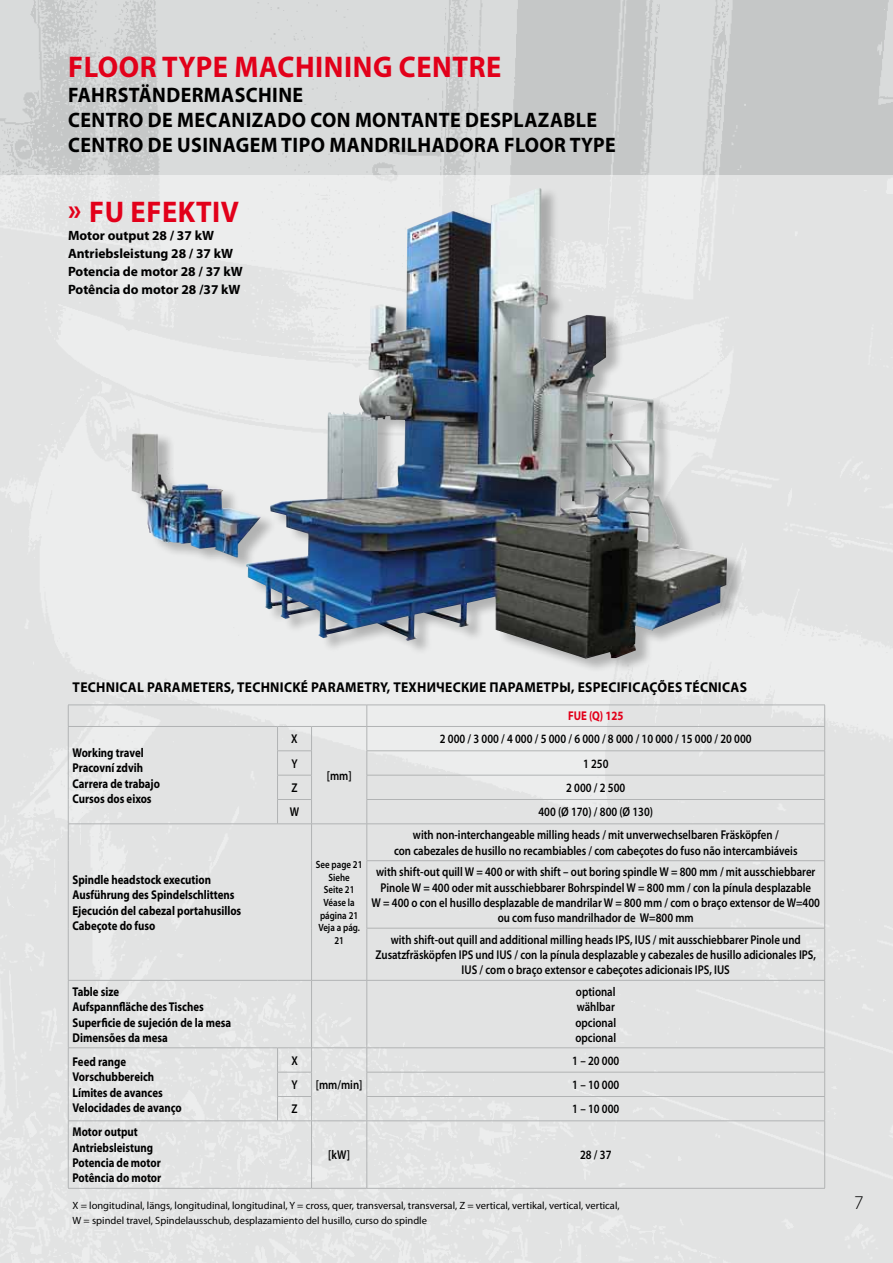
<style>
.page{position:relative;width:893px;height:1263px;background:#fff}
.page>*{position:absolute;margin:0;border:0;box-sizing:border-box;transform-origin:0 0}
.t1{font:700 30px "Myriad Pro";letter-spacing:.02em;color:#e2001a;scale:.95 1}
.t2{font:700 21px/25.2px "Myriad Pro";letter-spacing:.02em;color:#000;scale:.95 1}
.t3{font:300 19.5px "Myriad Pro";color:#000}
.t4{font:700 14.25px "Myriad Pro";letter-spacing:.02em;color:#000;scale:.95 1}
.t5{font:700 13.5px/18px "Myriad Pro";color:#000}
.t6{font:600 12.75px/15.3px "Myriad Pro";color:#000;text-align:center;scale:.85 1}
.t7{font:700 12.75px/15.3px "Myriad Pro";color:#000;scale:.85 1}
.t8{font:700 12.75px "Myriad Pro";color:#e2001a;scale:.85 1}
.t9{font:10.5px/15.3px "Myriad Pro";color:#000}
.t10{font:600 10.5px/12.6px "Myriad Pro";color:#000;text-align:center;scale:.85 1}
</style>
<div class="page">
<img style="left:0;top:174px;width:893px;height:1089px">
<div style="left:0;top:0;width:893px;height:174px;background:linear-gradient(to bottom,#d1d3d3,#cfd1d1)"></div>
<div style="left:134px;top:187px;width:611px;height:486px;background:#000;opacity:.25"></div>
<img style="left:132px;top:188px;width:595px;height:471px">
<hr style="left:277px;top:750px;width:35px;height:1px;background:#b1b3b4">
<hr style="left:367px;top:750px;width:458px;height:1px;background:#b1b3b4">
<hr style="left:277px;top:775px;width:35px;height:1px;background:#b1b3b4">
<hr style="left:367px;top:775px;width:458px;height:1px;background:#b1b3b4">
<hr style="left:277px;top:799px;width:35px;height:1px;background:#b1b3b4">
<svg style="left:277px;top:727px;width:1px;height:96px"></svg>
<svg style="left:311px;top:727px;width:1px;height:96px"></svg>
<hr style="left:367px;top:799px;width:458px;height:1px;background:#b1b3b4">
<hr style="left:68px;top:823px;width:210px;height:1px;background:#b1b3b4">
<hr style="left:68px;top:824px;width:1px;height:37px;background:#b1b3b4">
<hr style="left:278px;top:823px;width:34px;height:1px;background:#b1b3b4">
<hr style="left:312px;top:823px;width:55px;height:1px;background:#b1b3b4">
<hr style="left:311px;top:824px;width:1px;height:37px;background:#b1b3b4">
<hr style="left:367px;top:823px;width:458px;height:1px;background:#b1b3b4">
<hr style="left:367px;top:824px;width:1px;height:36px;background:#b1b3b4">
<hr style="left:824px;top:824px;width:1px;height:36px;background:#b1b3b4">
<hr style="left:68px;top:861px;width:1px;height:67px;background:#b1b3b4">
<hr style="left:311px;top:861px;width:1px;height:67px;background:#b1b3b4">
<hr style="left:367px;top:860px;width:458px;height:1px;background:#b1b3b4">
<hr style="left:367px;top:861px;width:1px;height:67px;background:#b1b3b4">
<hr style="left:824px;top:861px;width:1px;height:67px;background:#b1b3b4">
<hr style="left:68px;top:928px;width:1px;height:52px;background:#b1b3b4">
<hr style="left:311px;top:928px;width:1px;height:52px;background:#b1b3b4">
<hr style="left:367px;top:928px;width:458px;height:1px;background:#b1b3b4">
<hr style="left:367px;top:928px;width:1px;height:52px;background:#b1b3b4">
<hr style="left:824px;top:928px;width:1px;height:52px;background:#b1b3b4">
<hr style="left:68px;top:980px;width:210px;height:1px;background:#b1b3b4">
<hr style="left:68px;top:980px;width:1px;height:67px;background:#b1b3b4">
<hr style="left:278px;top:980px;width:34px;height:1px;background:#b1b3b4">
<hr style="left:312px;top:980px;width:55px;height:1px;background:#b1b3b4">
<hr style="left:311px;top:980px;width:1px;height:67px;background:#b1b3b4">
<hr style="left:367px;top:980px;width:458px;height:1px;background:#b1b3b4">
<hr style="left:367px;top:980px;width:1px;height:67px;background:#b1b3b4">
<hr style="left:824px;top:980px;width:1px;height:67px;background:#b1b3b4">
<hr style="left:68px;top:1047px;width:210px;height:1px;background:#b1b3b4">
<hr style="left:278px;top:1047px;width:34px;height:1px;background:#b1b3b4">
<hr style="left:312px;top:1047px;width:55px;height:1px;background:#b1b3b4">
<hr style="left:367px;top:1047px;width:458px;height:1px;background:#b1b3b4">
<hr style="left:277px;top:1072px;width:35px;height:1px;background:#b1b3b4">
<hr style="left:367px;top:1072px;width:458px;height:1px;background:#b1b3b4">
<svg style="left:68px;top:1048px;width:1px;height:72px"></svg>
<hr style="left:277px;top:1096px;width:35px;height:1px;background:#b1b3b4">
<svg style="left:277px;top:1048px;width:1px;height:72px"></svg>
<svg style="left:311px;top:1048px;width:1px;height:72px"></svg>
<hr style="left:367px;top:1096px;width:458px;height:1px;background:#b1b3b4">
<svg style="left:367px;top:1048px;width:1px;height:72px"></svg>
<svg style="left:824px;top:1048px;width:1px;height:72px"></svg>
<hr style="left:68px;top:1120px;width:210px;height:1px;background:#b1b3b4">
<hr style="left:68px;top:1121px;width:1px;height:67px;background:#b1b3b4">
<hr style="left:278px;top:1120px;width:34px;height:1px;background:#b1b3b4">
<hr style="left:312px;top:1120px;width:55px;height:1px;background:#b1b3b4">
<hr style="left:311px;top:1121px;width:1px;height:67px;background:#b1b3b4">
<hr style="left:367px;top:1120px;width:458px;height:1px;background:#b1b3b4">
<hr style="left:367px;top:1121px;width:1px;height:67px;background:#b1b3b4">
<hr style="left:824px;top:1121px;width:1px;height:67px;background:#b1b3b4">
<hr style="left:68px;top:1188px;width:210px;height:1px;background:#b1b3b4">
<hr style="left:278px;top:1188px;width:34px;height:1px;background:#b1b3b4">
<hr style="left:312px;top:1188px;width:55px;height:1px;background:#b1b3b4">
<hr style="left:367px;top:1188px;width:458px;height:1px;background:#b1b3b4">
<hr style="left:367px;top:705px;width:458px;height:1px;background:#b1b3b4">
<svg style="left:824px;top:705px;width:1px;height:118px"></svg>
<hr style="left:367px;top:726px;width:458px;height:1px;background:#b1b3b4">
<hr style="left:68px;top:705px;width:210px;height:1px;background:#b1b3b4">
<svg style="left:68px;top:706px;width:1px;height:117px"></svg>
<hr style="left:278px;top:705px;width:34px;height:1px;background:#b1b3b4">
<hr style="left:312px;top:705px;width:55px;height:1px;background:#b1b3b4">
<svg style="left:367px;top:705px;width:1px;height:119px"></svg>
<hr style="left:68px;top:726px;width:210px;height:1px;background:#b1b3b4">
<hr style="left:278px;top:726px;width:34px;height:1px;background:#b1b3b4">
<hr style="left:312px;top:726px;width:55px;height:1px;background:#b1b3b4">
<h1 class="t1" style="left:68px;top:47px;width:457px">Floor type machining centre</h1>
<h2 class="t2" style="left:68px;top:81px;width:558px">Fahrständermaschine<br>Centro de mecanizado con montante desplazable<br>CENTRO</h2>
<h2 class="t2" style="left:148px;top:132px;width:60px">DE USINAGEM</h2>
<h2 class="t2" style="left:281px;top:132px;width:13px">TIPO</h2>
<h2 class="t2" style="left:329px;top:132px;width:15px">MANDRILHADORA</h2>
<h2 class="t2" style="left:504px;top:132px;width:26px">FLOOR</h2>
<h2 class="t2" style="left:570px;top:132px;width:13px">TYPE</h2>
<h1 class="t1" style="left:68px;top:193px;width:181px">» FU EFEKTIV</h1>
<p class="t5" style="left:68px;top:226px;width:176px">Motor output 28 / 37 kW<br>Antriebsleistung 28 / 37 kW<br>Potencia de motor 28 / 37 kW<br>Potência do motor 28 /37 kW</p>
<p class="t4" style="left:73px;top:678px;width:540px">Technical parameters, Technické parametry, Технические параметры, ESPECI</p>
<p class="t4" style="left:621px;top:678px;width:77px">FICAÇÕES TÉCNICAS</p>
<p class="t8" style="left:568px;top:708px;width:67px">FUE (Q) 125</p>
<p class="t7" style="left:73px;top:745px;width:104px">Working travel<br>Pracovní zdvih<br>Carrera de trabajo<br>Cursos dos eixos</p>
<p class="t6" style="left:440px;top:731px;width:368px">2 000 / 3 000 / 4 000 / 5 000 / 6 000 / 8 000 / 10 000 / 15 000 / 20 000</p>
<p class="t6" style="left:291px;top:731px;width:9px">X</p>
<p class="t6" style="left:291px;top:755px;width:9px">Y</p>
<p class="t6" style="left:583px;top:755px;width:31px">1 250</p>
<p class="t6" style="left:291px;top:780px;width:9px">Z</p>
<p class="t6" style="left:566px;top:780px;width:71px">2 000 / 2 500</p>
<p class="t6" style="left:290px;top:804px;width:13px">W</p>
<p class="t6" style="left:538px;top:804px;width:136px">400 (Ø 170) / 800 (Ø 130)</p>
<p class="t6" style="left:327px;top:768px;width:31px">[mm]</p>
<p class="t7" style="left:73px;top:871px;width:200px">Spindle headstock execution<br>Ausführung des Spindelschlittens<br>Ejecución del cabezal portahusillos<br>Cabeçote do fuso</p>
<p class="t10" style="left:316px;top:858px;width:56px">See page 21<br>Siehe<br>Seite 21<br>Véase la página 21<br>Veja a pág.<br>21</p>
<p class="t6" style="left:394px;top:827px;width:476px">with non-interchangeable milling heads / mit unverwechselbaren Fräsköpfen /<br>con cabezales de husillo no recambiables / com cabeçotes do fuso não intercambiáveis</p>
<p class="t6" style="left:371px;top:864px;width:529px">with shift-out quill W = 400 or with shift – out boring spindle W = 800 mm / mit ausschiebbarer Pinole W = 400 oder mit ausschiebbarer Bohrspindel W = 800 mm / con la pínula desplazable<br>W = 400 o con el husillo desplazable de mandrilar W = 800 mm / com o braço extensor de W=400 ou com fuso mandrilhador de W=800 mm</p>
<p class="t6" style="left:375px;top:931px;width:520px">with shift-out quill and additional milling heads IPS, IUS / mit ausschiebbarer Pinole und<br>Zusatzfräsköpfen IPS und IUS / con la pínula desplazable y cabezales de husillo adicionales IPS,<br>IUS / com o braço extensor e cabeçotes adicionais IPS, IUS</p>
<p class="t7" style="left:73px;top:983px;width:188px">Table size<br>Aufspannfläche des Tisches<br>Superficie de sujeción de la mesa<br>Dimensões da mesa</p>
<p class="t6" style="left:575px;top:984px;width:49px;text-align:justify">optional wählbar opcional opcional</p>
<p class="t7" style="left:73px;top:1054px;width:130px">Feed range<br>Vorschubbereich<br>Límites de avances<br>Velocidades de avanço</p>
<p class="t6" style="left:291px;top:1052px;width:9px">X</p>
<p class="t6" style="left:572px;top:1052px;width:57px">1 – 20 000</p>
<p class="t6" style="left:316px;top:1077px;width:56px">[mm/min]</p>
<p class="t6" style="left:291px;top:1077px;width:9px">Y</p>
<p class="t6" style="left:572px;top:1077px;width:57px">1 – 10 000</p>
<p class="t6" style="left:291px;top:1101px;width:9px">Z</p>
<p class="t6" style="left:572px;top:1101px;width:57px">1 – 10 000</p>
<p class="t7" style="left:73px;top:1124px;width:106px">Motor output<br>Antriebsleistung<br>Potencia de motor<br>Potência do motor</p>
<p class="t6" style="left:328px;top:1147px;width:27px">[kW]</p>
<p class="t6" style="left:580px;top:1147px;width:38px">28 / 37</p>
<p class="t9" style="left:73px;top:1197px;width:549px">X = longitudinal, längs, longitudinal, longitudinal, Y = cross, quer, transversal, transversal, Z = vertical, vertikal, vertical, vertical,<br>W = spindel travel, Spindelausschub, desplazamiento del husillo, curso do spindle</p>
<h3 class="t3" style="left:854px;top:1191px;width:11px">7</h3>
</div>
